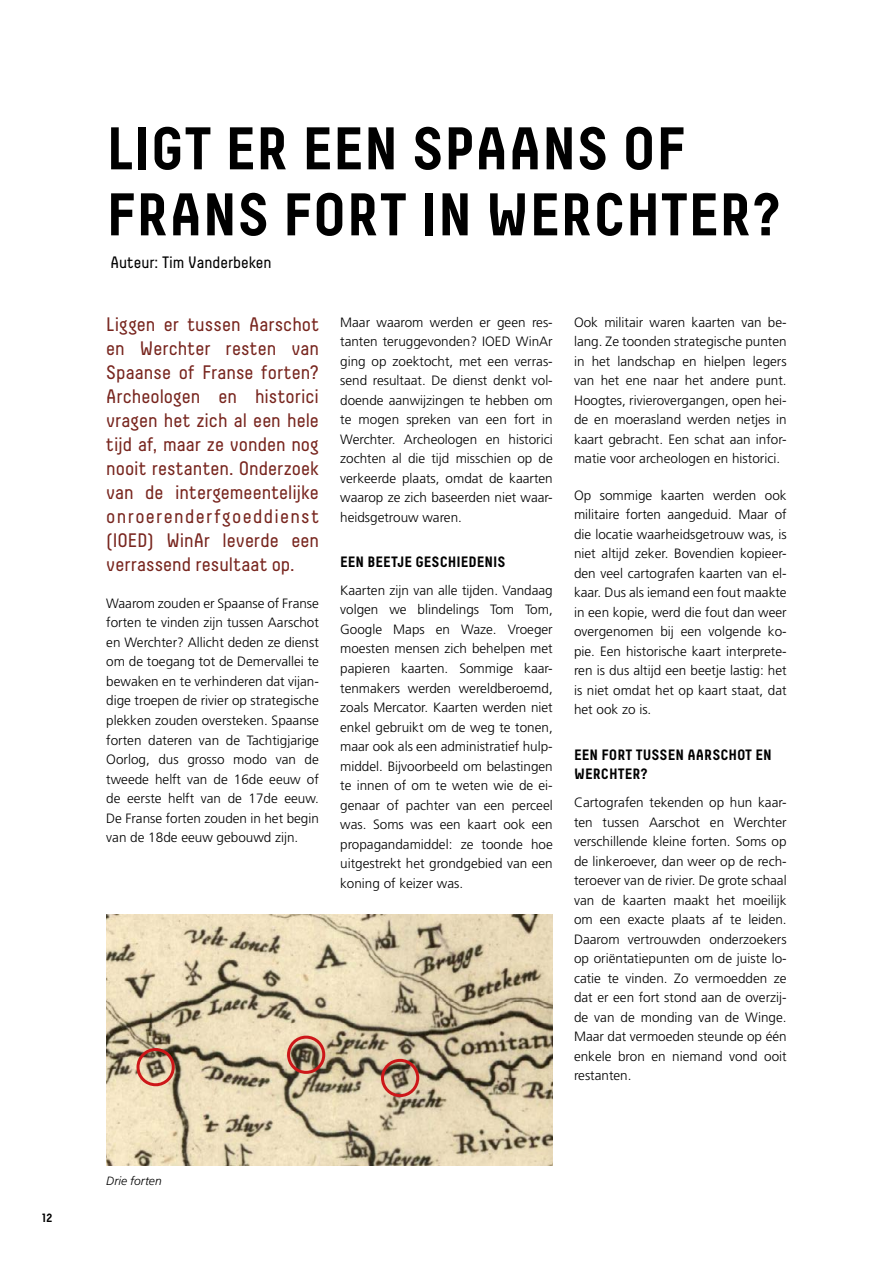
<style>
.page{position:relative;width:893px;height:1263px;background:#fff}
.page>*{position:absolute;margin:0;border:0;box-sizing:border-box;transform-origin:0 0}
.t1{font:700 60px/66px "Decima";color:#000}
.inleiding{font:19.5px/24px "Decima";color:#78261f;text-align:justify}
.t2{font:16.5px "Decima";color:#000}
.subtitel{font:700 15px/19.5px "Decima";color:#000}
.body{font:300 13.5px/19.5px "Frutiger LT Pro";color:#000;text-align:justify}
.onderschrift{font:italic 300 12px "Frutiger LT Pro";color:#000}
.t3{font:700 12px "Decima";color:#000}
</style>
<div class="page">
<img style="left:106px;top:914px;width:447px;height:251px">
<div style="left:137px;top:1048px;width:38px;height:38px;border:3px solid #cd1719;border-radius:50%"></div>
<div style="left:287px;top:1036px;width:38px;height:38px;border:3px solid #cd1719;border-radius:50%"></div>
<div style="left:381px;top:1059px;width:38px;height:38px;border:3px solid #cd1719;border-radius:50%"></div>
<p class="t3" style="left:43px;top:1210px;width:12px">12</p>
<p class="t1" style="left:106px;top:114px;width:677px">LIGT ER EEN SPAANS OF<br>FRANS FORT IN WERCHTER?</p>
<p class="t2" style="left:111px;top:253px;width:163px">Auteur: Tim Vanderbeken</p>
<p class="inleiding" style="left:106px;top:313px;width:214px">Liggen er tussen Aarschot en Werchter resten van Spaanse of Franse forten?<br>Archeologen en historici vragen het zich al een hele tijd af, maar ze vonden nog nooit restanten. Onderzoek van de intergemeentelijke onroerenderfgoeddienst (IOED) WinAr leverde een verrassend resultaat op.</p>
<p class="body" style="left:106px;top:594px;width:214px">Waarom zouden er Spaanse of Franse forten te vinden zijn tussen Aarschot en Werchter? Allicht deden ze dienst om de toegang tot de Demervallei te bewaken en te verhinderen dat vijan&shy;dige troepen de rivier op strategische plekken zouden oversteken. Spaanse forten dateren van de Tachtigjarige Oorlog, dus grosso modo van de tweede helft van de 16de eeuw of de eerste helft van de 17de eeuw.<br>De Franse forten zouden in het begin van de 18de eeuw gebouwd zijn.</p>
<p class="body" style="left:340px;top:313px;width:214px">Maar waarom werden er geen res&shy;tanten teruggevonden? IOED WinAr ging op zoektocht, met een verras&shy;send resultaat. De dienst denkt vol&shy;doende aanwijzingen te hebben om te mogen spreken van een fort in Werchter. Archeologen en historici zochten al die tijd misschien op de verkeerde plaats, omdat de kaarten waarop ze zich baseerden niet waar&shy;heidsgetrouw waren.</p>
<p class="subtitel" style="left:340px;top:552px;width:167px">EEN BEETJE GESCHIEDENIS</p>
<p class="body" style="left:340px;top:581px;width:214px">Kaarten zijn van alle tijden. Vandaag volgen we blindelings Tom Tom, Google Maps en Waze. Vroeger moesten mensen zich behelpen met papieren kaarten. Sommige kaar&shy;tenmakers werden wereldberoemd, zoals Mercator. Kaarten werden niet enkel gebruikt om de weg te tonen, maar ook als een administratief hulp&shy;middel. Bijvoorbeeld om belastingen te innen of om te weten wie de ei&shy;genaar of pachter van een perceel was. Soms was een kaart ook een propagandamiddel: ze toonde hoe uitgestrekt het grondgebied van een koning of keizer was.</p>
<p class="body" style="left:574px;top:313px;width:214px">Ook militair waren kaarten van be&shy;lang. Ze toonden strategische punten in het landschap en hielpen legers van het ene naar het andere punt.<br>Hoogtes, rivierovergangen, open hei&shy;de en moerasland werden netjes in kaart gebracht. Een schat aan infor&shy;matie voor archeologen en historici.</p>
<p class="body" style="left:574px;top:486px;width:214px">Op sommige kaarten werden ook militaire forten aangeduid. Maar of die locatie waarheidsgetrouw was, is niet altijd zeker. Bovendien kopieer&shy;den veel cartografen kaarten van el&shy;kaar. Dus als iemand een fout maakte in een kopie, werd die fout dan weer overgenomen bij een volgende ko&shy;pie. Een historische kaart interprete&shy;ren is dus altijd een beetje lastig: het is niet omdat het op kaart staat, dat het ook zo is.</p>
<p class="subtitel" style="left:574px;top:744px;width:199px">EEN FORT TUSSEN AARSCHOT EN<br>WERCHTER?</p>
<p class="body" style="left:574px;top:793px;width:214px">Cartografen tekenden op hun kaar&shy;ten tussen Aarschot en Werchter verschillende kleine forten. Soms op de linkeroever, dan weer op de rech&shy;teroever van de rivier. De grote schaal van de kaarten maakt het moeilijk om een exacte plaats af te leiden.<br>Daarom vertrouwden onderzoekers op oriëntatiepunten om de juiste lo&shy;catie te vinden. Zo vermoedden ze dat er een fort stond aan de overzij&shy;de van de monding van de Winge.<br>Maar dat vermoeden steunde op één enkele bron en niemand vond ooit restanten.</p>
<p class="onderschrift" style="left:106px;top:1174px;width:57px">Drie forten</p>
</div>
